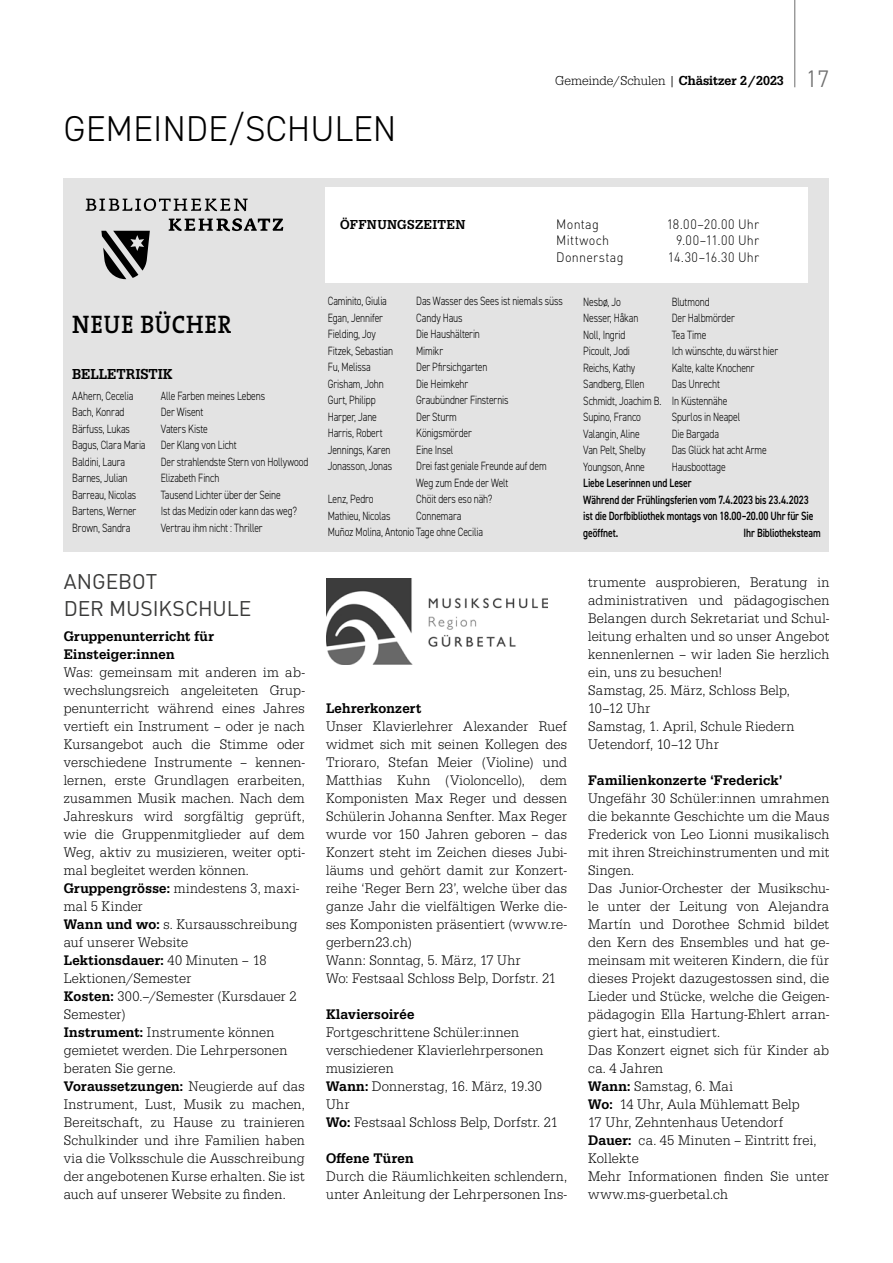
<style>
.page{position:relative;width:893px;height:1263px;background:#fff}
.page>*{position:absolute;margin:0;border:0;box-sizing:border-box;transform-origin:0 0}
.t1{font:300 36px "DIN2014";letter-spacing:.01em;color:#000}
.t2{font:600 25.5px "The Serif";letter-spacing:.035em;color:#000;scale:.9 1}
.t3{font:21px/26.7px "DIN";letter-spacing:-.005em;color:#3a3a39}
.t4{font:500 15px "Serifa";letter-spacing:-.005em;color:#000;scale:.9 1}
.t5{font:300 14.4px/18px "Serifa";letter-spacing:.015em;color:#000;scale:.93 1}
.t6{font:500 14.4px/18px "Serifa";letter-spacing:.015em;color:#000;scale:.93 1}
.t7{font:300 13.5px "DIN";letter-spacing:.02em;color:#000;scale:.93 1}
.t8{font:300 13.5px "Serifa";color:#000;scale:.93 1}
.t9{font:500 13.5px "Serifa";letter-spacing:.02em;color:#000;scale:.93 1}
.t10{font:300 12px/16.5px "DIN2014";letter-spacing:-.015em;color:#000;scale:.8 1}
.t11{font:600 12px/16.5px "DIN2014";letter-spacing:-.01em;color:#000;scale:.8 1}
.s1{font-weight:500}
.s2{font-family:"DIN2014";font-size:24px;color:#6e6e6e}
</style>
<div class="page">
<hr style="left:794px;top:0;width:1px;height:87px;background:#6e6e6e">
<img style="left:326px;top:579px;width:221px;height:85px">
<div style="left:64px;top:178px;width:765px;height:374px;background:#e3e3e3"></div>
<svg style="left:86px;top:198px;width:162px;height:13px"></svg>
<svg style="left:169px;top:218px;width:114px;height:13px"></svg>
<svg style="left:101px;top:231px;width:49px;height:48px"></svg>
<div style="left:325px;top:187px;width:483px;height:96px;background:#fff"></div>
<h1 class="t1" style="left:64px;top:106px;width:334px">GEMEINDE/SCHULEN</h1>
<p class="t8" style="left:555px;top:73px;width:296px">Gemeinde/Schulen | <span class="s1">Chäsitzer 2 / 2023</span> <span class="s2">17</span></p>
<h2 class="t2" style="left:72px;top:303px;width:179px">NEUE BÜCHER</h2>
<p class="t4" style="left:72px;top:365px;width:113px">BELLETRISTIK</p>
<p class="t10" style="left:72px;top:387px;width:78px">AAhern, Cecelia</p>
<p class="t10" style="left:161px;top:387px;width:132px">Alle Farben meines Lebens</p>
<p class="t10" style="left:72px;top:404px;width:67px">Bach, Konrad</p>
<p class="t10" style="left:161px;top:404px;width:55px">Der Wisent</p>
<p class="t10" style="left:72px;top:420px;width:74px">Bärfuss, Lukas</p>
<p class="t10" style="left:161px;top:420px;width:60px">Vaters Kiste</p>
<p class="t10" style="left:72px;top:437px;width:93px">Bagus, Clara Maria</p>
<p class="t10" style="left:161px;top:437px;width:96px">Der Klang von Licht</p>
<p class="t10" style="left:72px;top:453px;width:68px">Baldini, Laura</p>
<p class="t10" style="left:161px;top:453px;width:186px">Der strahlendste Stern von Hollywood</p>
<p class="t10" style="left:72px;top:470px;width:71px">Barnes, Julian</p>
<p class="t10" style="left:161px;top:470px;width:75px">Elizabeth Finch</p>
<p class="t10" style="left:72px;top:486px;width:82px">Barreau, Nicolas</p>
<p class="t10" style="left:161px;top:486px;width:152px">Tausend Lichter über der Seine</p>
<p class="t10" style="left:72px;top:503px;width:81px">Bartens, Werner</p>
<p class="t10" style="left:161px;top:503px;width:172px">Ist das Medizin oder kann das weg?</p>
<p class="t10" style="left:72px;top:519px;width:74px">Brown, Sandra</p>
<p class="t10" style="left:161px;top:519px;width:129px">Vertrau ihm nicht : Thriller</p>
<h3 class="t3" style="left:64px;top:568px;width:189px">ANGEBOT<br>DER MUSIKSCHULE</h3>
<p class="t6" style="left:64px;top:627px;width:163px">Gruppenunterricht für<br>Einsteiger:innen</p>
<p class="t5" style="left:64px;top:663px;width:261px">Was: gemeinsam mit anderen im ab&shy;wechslungsreich angeleiteten Grup&shy;penunterricht während eines Jahres vertieft ein Instrument – oder je nach<br>Kursangebot auch die Stimme oder verschiedene Instrumente – kennen&shy;lernen, erste Grundlagen erarbeiten, zusammen Musik machen. Nach dem<br>Jahreskurs wird sorgfältig geprüft, wie die Gruppenmitglieder auf dem<br>Weg, aktiv zu musizieren, weiter opti&shy;mal begleitet werden können.<br><span class="s1">Gruppengrösse:</span> mindestens 3, maxi&shy;mal 5 Kinder<br><span class="s1">Wann und wo:</span> s. Kursausschreibung auf unserer Website<br><span class="s1">Lektionsdauer:</span> 40 Minuten – 18<br>Lektionen/Semester<br><span class="s1">Kosten:</span> 300.–/Semester (Kursdauer 2<br>Semester)<br><span class="s1">Instrument:</span> Instrumente können gemietet werden. Die Lehrpersonen beraten Sie gerne.<br><span class="s1">Voraussetzungen:</span> Neugierde auf das<br>Instrument, Lust, Musik zu machen,<br>Bereitschaft, zu Hause zu trainieren<br>Schulkinder und ihre Familien haben via die Volksschule die Ausschreibung der angebotenen Kurse erhalten. Sie ist auch auf unserer Website zu finden.</p>
<p class="t9" style="left:340px;top:216px;width:136px">ÖFFNUNGSZEITEN</p>
<p class="t7" style="left:556px;top:215px;width:47px">Montag</p>
<p class="t7" style="left:667px;top:215px;width:101px">18.00–20.00 Uhr</p>
<p class="t7" style="left:556px;top:232px;width:58px">Mittwoch</p>
<p class="t7" style="left:676px;top:232px;width:91px">9.00–11.00 Uhr</p>
<p class="t7" style="left:556px;top:248px;width:74px">Donnerstag</p>
<p class="t7" style="left:668px;top:248px;width:100px">14.30–16.30 Uhr</p>
<p class="t10" style="left:328px;top:293px;width:75px">Caminito, Giulia</p>
<p class="t10" style="left:416px;top:293px;width:185px">Das Wasser des Sees ist niemals süss</p>
<p class="t10" style="left:328px;top:309px;width:70px">Egan, Jennifer</p>
<p class="t10" style="left:416px;top:309px;width:59px">Candy Haus</p>
<p class="t10" style="left:328px;top:326px;width:62px">Fielding, Joy</p>
<p class="t10" style="left:416px;top:326px;width:81px">Die Haushälterin</p>
<p class="t10" style="left:328px;top:342px;width:83px">Fitzek, Sebastian</p>
<p class="t10" style="left:416px;top:342px;width:35px">Mimikr</p>
<p class="t10" style="left:328px;top:359px;width:56px">Fu, Melissa</p>
<p class="t10" style="left:416px;top:359px;width:90px">Der Pfirsichgarten</p>
<p class="t10" style="left:328px;top:375px;width:71px">Grisham, John</p>
<p class="t10" style="left:416px;top:375px;width:66px">Die Heimkehr</p>
<p class="t10" style="left:328px;top:392px;width:61px">Gurt, Philipp</p>
<p class="t10" style="left:416px;top:392px;width:117px">Graubündner Finsternis</p>
<p class="t10" style="left:328px;top:408px;width:63px">Harper, Jane</p>
<p class="t10" style="left:416px;top:408px;width:52px">Der Sturm</p>
<p class="t10" style="left:328px;top:425px;width:70px">Harris, Robert</p>
<p class="t10" style="left:416px;top:425px;width:71px">Königsmörder</p>
<p class="t10" style="left:328px;top:441px;width:80px">Jennings, Karen</p>
<p class="t10" style="left:416px;top:441px;width:48px">Eine Insel</p>
<p class="t10" style="left:328px;top:458px;width:82px">Jonasson, Jonas</p>
<p class="t10" style="left:416px;top:458px;width:164px">Drei fast geniale Freunde auf dem<br>Weg zum Ende der Welt</p>
<p class="t10" style="left:328px;top:491px;width:59px">Lenz, Pedro</p>
<p class="t10" style="left:416px;top:491px;width:97px">Chöit ders eso näh?</p>
<p class="t10" style="left:328px;top:507px;width:80px">Mathieu, Nicolas</p>
<p class="t10" style="left:328px;top:507px;width:196px;text-indent:89px">Connemara<br>Muñoz Molina, Antonio Tage ohne Cecilia</p>
<p class="t6" style="left:326px;top:699px;width:104px">Lehrerkonzert</p>
<p class="t5" style="left:326px;top:717px;width:261px">Unser Klavierlehrer Alexander Ruef widmet sich mit seinen Kollegen des Trioraro, Stefan Meier (Violine) und Matthias Kuhn (Violoncello), dem Komponisten Max Reger und dessen Schülerin Johanna Senfter. Max Reger wurde vor 150 Jahren geboren – das Konzert steht im Zeichen dieses Jubi&shy;läums und gehört damit zur Konzert&shy;reihe ‘Reger Bern 23’, welche über das ganze Jahr die vielfältigen Werke die&shy;ses Komponisten präsentiert (www.re&shy;gerbern23.ch)<br>Wann: Sonntag, 5. März, 17 Uhr<br>Wo: Festsaal Schloss Belp, Dorfstr. 21</p>
<p class="t6" style="left:326px;top:1005px;width:97px">Klaviersoirée</p>
<p class="t5" style="left:326px;top:1023px;width:251px">Fortgeschrittene Schüler:innen verschiedener Klavierlehrpersonen musizieren<br><span class="s1">Wann:</span> Donnerstag, 16. März, 19.30<br>Uhr<br><span class="s1">Wo:</span> Festsaal Schloss Belp, Dorfstr. 21</p>
<p class="t6" style="left:326px;top:1149px;width:96px">Offene Türen</p>
<p class="t5" style="left:326px;top:1167px;width:261px">Durch die Räumlichkeiten schlendern, unter Anleitung der Lehrpersonen Ins-</p>
<p class="t10" style="left:583px;top:293px;width:49px">Nesbø, Jo</p>
<p class="t10" style="left:672px;top:293px;width:49px">Blutmond</p>
<p class="t10" style="left:583px;top:310px;width:71px">Nesser, Håkan</p>
<p class="t10" style="left:672px;top:310px;width:80px">Der Halbmörder</p>
<p class="t10" style="left:583px;top:326px;width:54px">Noll, Ingrid</p>
<p class="t10" style="left:672px;top:326px;width:45px">Tea Time</p>
<p class="t10" style="left:583px;top:343px;width:60px">Picoult, Jodi</p>
<p class="t10" style="left:672px;top:343px;width:134px">Ich wünschte, du wärst hier</p>
<p class="t10" style="left:583px;top:359px;width:67px">Reichs, Kathy</p>
<p class="t10" style="left:672px;top:359px;width:105px">Kalte, kalte Knochenr</p>
<p class="t10" style="left:583px;top:376px;width:78px">Sandberg, Ellen</p>
<p class="t10" style="left:583px;top:376px;width:182px;text-indent:89px">Das Unrecht<br>Schmidt, Joachim B. In Küstennähe<br>Supino, Franco</p>
<p class="t10" style="left:672px;top:409px;width:87px">Spurlos in Neapel</p>
<p class="t10" style="left:583px;top:425px;width:72px">Valangin, Aline</p>
<p class="t10" style="left:672px;top:425px;width:61px">Die Bargada</p>
<p class="t10" style="left:583px;top:442px;width:80px">Van Pelt, Shelby</p>
<p class="t10" style="left:672px;top:442px;width:120px">Das Glück hat acht Arme</p>
<p class="t10" style="left:583px;top:458px;width:79px">Youngson, Anne</p>
<p class="t10" style="left:672px;top:458px;width:69px">Hausboottage</p>
<p class="t11" style="left:583px;top:474px;width:289px">Liebe Leserinnen und Leser<br>Während der Frühlingsferien vom 7.4.2023 bis 23.4.2023 ist die Dorfbibliothek montags von 18.00–20.00 Uhr für Sie geöffnet.</p>
<p class="t11" style="left:744px;top:524px;width:98px">Ihr Bibliotheksteam</p>
<p class="t5" style="left:588px;top:573px;width:261px">trumente ausprobieren, Beratung in administrativen und pädagogischen<br>Belangen durch Sekretariat und Schul&shy;leitung erhalten und so unser Angebot kennenlernen – wir laden Sie herzlich ein, uns zu besuchen!<br>Samstag, 25. März, Schloss Belp,<br>10–12 Uhr<br>Samstag, 1. April, Schule Riedern<br>Uetendorf, 10–12 Uhr</p>
<p class="t6" style="left:588px;top:771px;width:211px">Familienkonzerte ‘Frederick’</p>
<p class="t5" style="left:588px;top:789px;width:261px">Ungefähr 30 Schüler:innen umrahmen die bekannte Geschichte um die Maus<br>Frederick von Leo Lionni musikalisch mit ihren Streichinstrumenten und mit<br>Singen.<br>Das Junior-Orchester der Musikschu&shy;le unter der Leitung von Alejandra<br>Martín und Dorothee Schmid bildet den Kern des Ensembles und hat ge&shy;meinsam mit weiteren Kindern, die für dieses Projekt dazugestossen sind, die<br>Lieder und Stücke, welche die Geigen&shy;pädagogin Ella Hartung-Ehlert arran&shy;giert hat, einstudiert.<br>Das Konzert eignet sich für Kinder ab ca. 4 Jahren<br><span class="s1">Wann:</span> Samstag, 6. Mai<br><span class="s1">Wo:</span> 14 Uhr, Aula Mühlematt Belp<br>17 Uhr, Zehntenhaus Uetendorf<br><span class="s1">Dauer:</span> ca. 45 Minuten – Eintritt frei,<br>Kollekte<br>Mehr Informationen finden Sie unter www.ms-guerbetal.ch</p>
</div>
